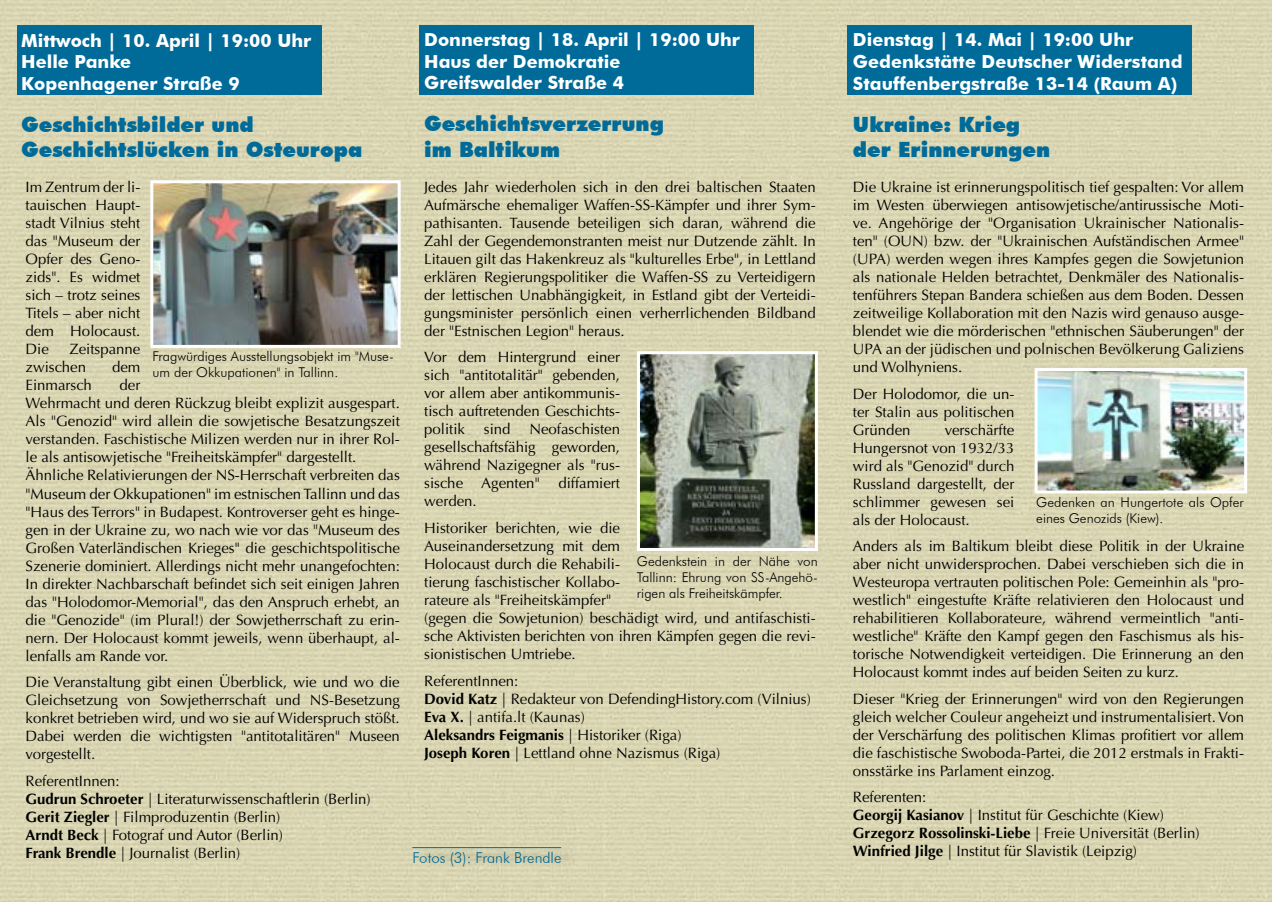
<style>
.page{position:relative;width:1272px;height:902px;background:#fff}
.page>*{position:absolute;margin:0;border:0;box-sizing:border-box;transform-origin:0 0}
.t1{font:900 21px/25.2px "Futura BT";color:#006b99}
.t2{font:700 18px/21.6px "Futura BT";color:#fff}
.t3{font:15px/18px "Optima LT Std";color:#000;text-align:justify}
.t4{font:300 15px "Futura BT";color:#006b99}
.t5{font:300 13.5px/16.2px "Futura BT";color:#000}
.s1{font-weight:700}
</style>
<div class="page">
<img style="left:0;top:0;width:1271px;height:901px">
<img style="left:154px;top:184px;width:242px;height:160px">
<div style="left:150px;top:180px;width:250px;height:168px;border:3px solid #fff"></div>
<img style="left:641px;top:355px;width:172px;height:192px">
<div style="left:637px;top:351px;width:180px;height:200px;border:3px solid #fff"></div>
<img style="left:1038px;top:372px;width:205px;height:117px">
<div style="left:1034px;top:368px;width:213px;height:125px;border:3px solid #fff"></div>
<div style="left:416px;top:849px;width:162px;height:17px;background:#d2ceac"></div>
<hr style="left:412px;top:847px;width:149px;height:1px;background:#006b99">
<div style="left:17px;top:26px;width:304px;height:69px;background:#006b99"></div>
<div style="left:420px;top:26px;width:334px;height:69px;background:#006b99"></div>
<div style="left:846px;top:26px;width:345px;height:69px;background:#006b99"></div>
<p class="t2" style="left:21px;top:29px;width:291px">Mittwoch | 10. April | 19:00 Uhr<br>Helle Panke<br>Kopenhagener Straße 9</p>
<h1 class="t1" style="left:21px;top:112px;width:342px">Geschichtsbilder und<br>Geschichtslücken in Osteuropa</h1>
<p class="t3" style="left:26px;top:178px;width:116px">Im Zentrum der li&shy;tauischen Haupt&shy;stadt Vilnius steht das "Museum der Opfer des Geno&shy;zids". Es widmet sich – trotz seines Titels – aber nicht dem Holocaust.<br>Die</p>
<p class="t3" style="left:26px;top:340px;width:116px;text-indent:44px">Zeitspanne zwischen</p>
<p class="t5" style="left:152px;top:348px;width:243px">Fragwürdiges Ausstellungsobjekt im "Muse&shy;um der Okkupationen" in Tallinn.</p>
<p class="t3" style="left:112px;top:358px;width:30px">dem</p>
<p class="t3" style="left:26px;top:376px;width:376px;text-align:left;text-indent:94px">der<br>Wehrmacht und deren Rückzug bleibt explizit ausgespart.<br>Als "Genozid" wird allein die sowjetische Besatzungszeit verstanden. Faschistische Milizen werden nur in ihrer Rol&shy;le als antisowjetische "Freiheitskämpfer" dargestellt.<br>Ähnliche Relativierungen der NS-Herrschaft verbreiten das "Museum der Okkupationen" im estnischen Tallinn und das "Haus des Terrors" in Budapest. Kontroverser geht es hinge&shy;gen in der Ukraine zu, wo nach wie vor das "Museum des Großen Vaterländischen Krieges" die geschichtspolitische Szenerie dominiert. Allerdings nicht mehr unangefochten:<br>In direkter Nachbarschaft befindet sich seit einigen Jahren das "Holodomor-Memorial", das den Anspruch erhebt, an die "Genozide" (im Plural!) der Sowjetherrschaft zu erin&shy;nern. Der Holocaust kommt jeweils, wenn überhaupt, al&shy;lenfalls am Rande vor.</p>
<p class="t3" style="left:26px;top:673px;width:376px">Die Veranstaltung gibt einen Überblick, wie und wo die Gleichsetzung von Sowjetherrschaft und NS-Besetzung konkret betrieben wird, und wo sie auf Widerspruch stößt.<br>Dabei werden die wichtigsten "antitotalitären" Museen vorgestellt.</p>
<p class="t3" style="left:26px;top:771px;width:347px;text-align:left">ReferentInnen:<br><span class="s1">Gudrun Schroeter</span> | Literaturwissenschaftlerin (Berlin)<br><span class="s1">Gerit Ziegler</span> | Filmproduzentin (Berlin)<br><span class="s1">Arndt Beck</span> | Fotograf und Autor (Berlin)<br><span class="s1">Frank Brendle</span> | Journalist (Berlin)</p>
<p class="t3" style="left:26px;top:376px;width:68px">Einmarsch</p>
<p class="t2" style="left:424px;top:29px;width:317px">Donnerstag | 18. April | 19:00 Uhr<br>Haus der Demokratie<br>Greifswalder Straße 4</p>
<h1 class="t1" style="left:424px;top:111px;width:241px">Geschichtsverzerrung im Baltikum</h1>
<p class="t3" style="left:424px;top:178px;width:393px">Jedes Jahr wiederholen sich in den drei baltischen Staaten Aufmärsche ehemaliger Waffen-SS-Kämpfer und ihrer Sym&shy;pathisanten. Tausende beteiligen sich daran, während die Zahl der Gegendemonstranten meist nur Dutzende zählt. In Litauen gilt das Hakenkreuz als "kulturelles Erbe", in Lettland erklären Regierungspolitiker die Waffen-SS zu Verteidigern der lettischen Unabhängigkeit, in Estland gibt der Verteidi&shy;gungsminister persönlich einen verherrlichenden Bildband der "Estnischen Legion" heraus.</p>
<p class="t3" style="left:424px;top:348px;width:197px">Vor dem Hintergrund einer sich "antitotalitär" gebenden, vor allem aber antikommunis&shy;tisch auftretenden Geschichts&shy;politik</p>
<p class="t3" style="left:424px;top:420px;width:197px;text-indent:105px">Neofaschisten gesellschaftsfähig geworden, während Nazigegner als "rus&shy;sische Agenten" diffamiert werden.</p>
<p class="t3" style="left:424px;top:519px;width:393px;text-align:left">Historiker berichten, wie die<br>Auseinandersetzung mit dem<br>Holocaust durch die Rehabili-<br>tierung faschistischer Kollabo-<br>rateure als "Freiheitskämpfer"<br>(gegen die Sowjetunion) beschädigt wird, und antifaschisti&shy;sche Aktivisten berichten von ihren Kämpfen gegen die revi&shy;sionistischen Umtriebe.</p>
<p class="t3" style="left:424px;top:671px;width:388px;text-align:left">ReferentInnen:<br><span class="s1">Dovid Katz</span> | Redakteur von DefendingHistory.com (Vilnius)<br><span class="s1">Eva X.</span> | antifa.lt (Kaunas)<br><span class="s1">Aleksandrs Feigmanis</span> | Historiker (Riga)<br><span class="s1">Joseph Koren</span> | Lettland ohne Nazismus (Riga)</p>
<p class="t3" style="left:484px;top:420px;width:28px">sind</p>
<p class="t5" style="left:637px;top:552px;width:182px;text-align:justify">Gedenkstein in der Nähe von Tallinn: Ehrung von SS-Angehö&shy;rigen als Freiheitskämpfer.</p>
<p class="t4" style="left:412px;top:848px;width:151px">Fotos (3): Frank Brendle</p>
<p class="t2" style="left:853px;top:29px;width:331px">Dienstag | 14. Mai | 19:00 Uhr<br>Gedenkstätte Deutscher Widerstand<br>Stauffenbergstraße 13-14 (Raum A)</p>
<h1 class="t1" style="left:853px;top:111px;width:199px">Ukraine: Krieg der Erinnerungen</h1>
<p class="t3" style="left:853px;top:178px;width:392px">Die Ukraine ist erinnerungspolitisch tief gespalten: Vor allem im Westen überwiegen antisowjetische/antirussische Moti&shy;ve. Angehörige der "Organisation Ukrainischer Nationalis&shy;ten" (OUN) bzw. der "Ukrainischen Aufständischen Armee" (UPA) werden wegen ihres Kampfes gegen die Sowjetunion als nationale Helden betrachtet, Denkmäler des Nationalis&shy;tenführers Stepan Bandera schießen aus dem Boden. Dessen zeitweilige Kollaboration mit den Nazis wird genauso ausge&shy;blendet wie die mörderischen "ethnischen Säuberungen" der UPA an der jüdischen und polnischen Bevölkerung Galiziens und Wolhyniens.</p>
<p class="t3" style="left:853px;top:385px;width:163px">Der Holodomor, die un&shy;ter Stalin aus politischen Gründen</p>
<p class="t3" style="left:853px;top:421px;width:163px;text-indent:92px">verschärfte Hungersnot von 1932/33 wird als "Genozid" durch Russland dargestellt, der schlimmer gewesen sei als der Holocaust.</p>
<p class="t3" style="left:853px;top:537px;width:393px">Anders als im Baltikum bleibt diese Politik in der Ukraine aber nicht unwidersprochen. Dabei verschieben sich die in Westeuropa vertrauten politischen Pole: Gemeinhin als "pro&shy;westlich" eingestufte Kräfte relativieren den Holocaust und rehabilitieren Kollaborateure, während vermeintlich "anti&shy;westliche" Kräfte den Kampf gegen den Faschismus als his&shy;torische Notwendigkeit verteidigen. Die Erinnerung an den Holocaust kommt indes auf beiden Seiten zu kurz.</p>
<p class="t3" style="left:853px;top:690px;width:392px">Dieser "Krieg der Erinnerungen" wird von den Regierungen gleich welcher Couleur angeheizt und instrumentalisiert. Von der Verschärfung des politischen Klimas profitiert vor allem die faschistische Swoboda-Partei, die 2012 erstmals in Frakti&shy;onsstärke ins Parlament einzog.</p>
<p class="t3" style="left:853px;top:788px;width:348px;text-align:left">Referenten:<br><span class="s1">Georgij Kasianov</span> | Institut für Geschichte (Kiew)<br><span class="s1">Grzegorz Rossolinski-Liebe</span> | Freie Universität (Berlin)<br><span class="s1">Winfried Jilge</span> | Institut für Slavistik (Leipzig)</p>
<p class="t5" style="left:1036px;top:493px;width:209px">Gedenken an Hungertote als Opfer eines Genozids (Kiew).</p>
</div>
